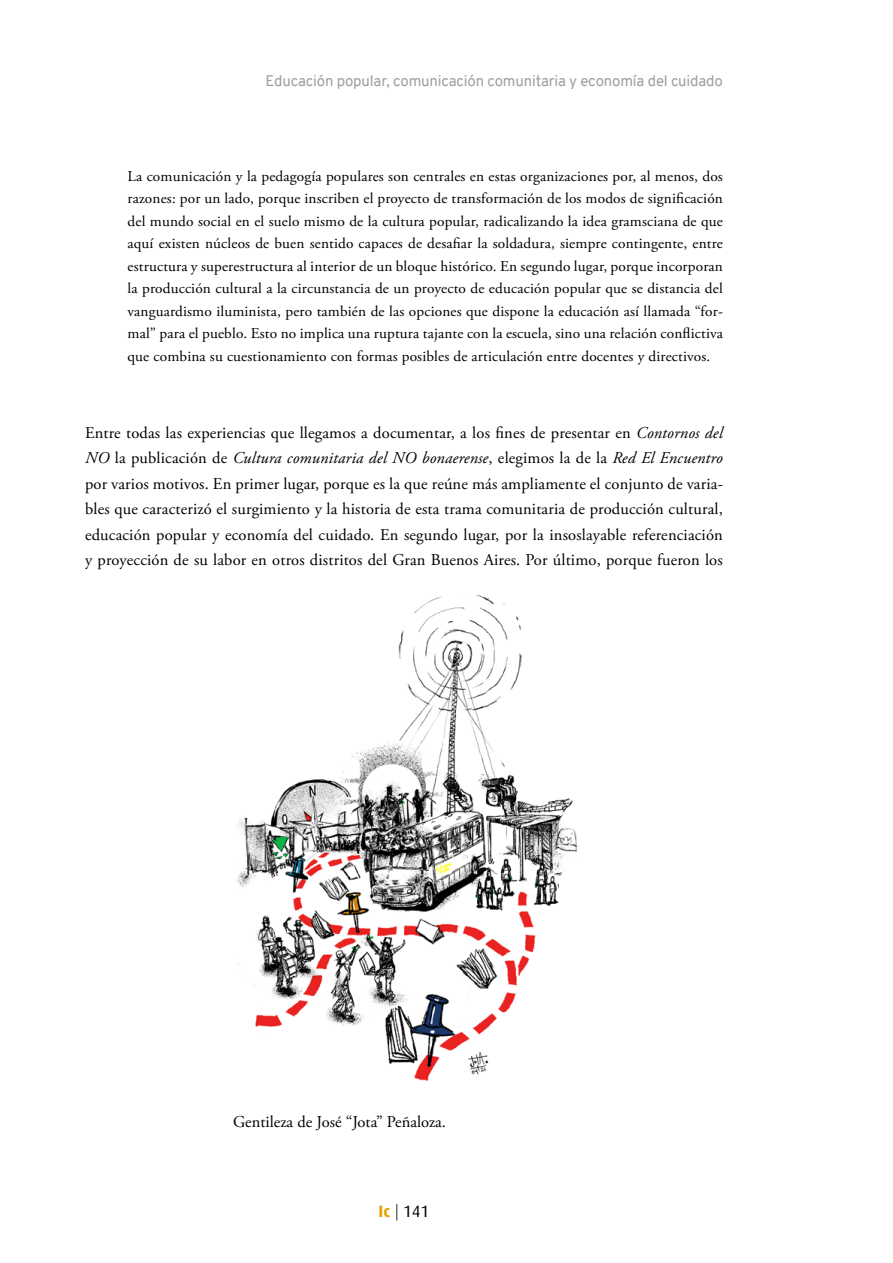
<style>
.page{position:relative;width:893px;height:1263px;background:#fff}
.page>*{position:absolute;margin:0;border:0;box-sizing:border-box;transform-origin:0 0}
.t1{font:16.5px/25.5px "Adobe Garamond Pro";letter-spacing:.01em;color:#000;text-align:justify}
.t2{font:16.5px "Adobe Garamond Pro";letter-spacing:-.02em;color:#000}
.t3{font:16.5px "Dax";color:#000}
.t4{font:15px/22.5px "Adobe Garamond Pro";letter-spacing:.01em;color:#000;text-align:justify}
.t5{font:15px "Overpass";letter-spacing:-.01em;color:#9d9d9c}
.s1{font-style:italic}
.s2{font-weight:700;color:#e3a200}
.s3{font-weight:300}
</style>
<div class="page">
<img style="left:236px;top:596px;width:341px;height:485px">
<p class="t5" style="left:265px;top:71px;width:459px">Educación popular, comunicación comunitaria y economía del cuidado</p>
<p class="t4" style="left:128px;top:165px;width:597px">La comunicación y la pedagogía populares son centrales en estas organizaciones por, al menos, dos razones: por un lado, porque inscriben el proyecto de transformación de los modos de significación del mundo social en el suelo mismo de la cultura popular, radicalizando la idea gramsciana de que aquí existen núcleos de buen sentido capaces de desafiar la soldadura, siempre contingente, entre estructura y superestructura al interior de un bloque histórico. En segundo lugar, porque incorporan la producción cultural a la circunstancia de un proyecto de educación popular que se distancia del vanguardismo iluminista, pero también de las opciones que dispone la educación así llamada “for&shy;mal” para el pueblo. Esto no implica una ruptura tajante con la escuela, sino una relación conflictiva que combina su cuestionamiento con formas posibles de articulación entre docentes y directivos.</p>
<p class="t1" style="left:85px;top:420px;width:639px">Entre todas las experiencias que llegamos a documentar, a los fines de presentar en <span class="s1">Contornos del NO</span> la publicación de <span class="s1">Cultura comunitaria del NO bonaerense</span>, elegimos la de la <span class="s1">Red El Encuentro </span>por varios motivos. En primer lugar, porque es la que reúne más ampliamente el conjunto de varia&shy;bles que caracterizó el surgimiento y la historia de esta trama comunitaria de producción cultural, educación popular y economía del cuidado. En segundo lugar, por la insoslayable referenciación y proyección de su labor en otros distritos del Gran Buenos Aires. Por último, porque fueron los</p>
<p class="t2" style="left:233px;top:1112px;width:215px">Gentileza de José “Jota” Peñaloza.</p>
<p class="t3" style="left:379px;top:1202px;width:52px"><span class="s2">Ic</span> <span class="s3">|</span> 141</p>
</div>
